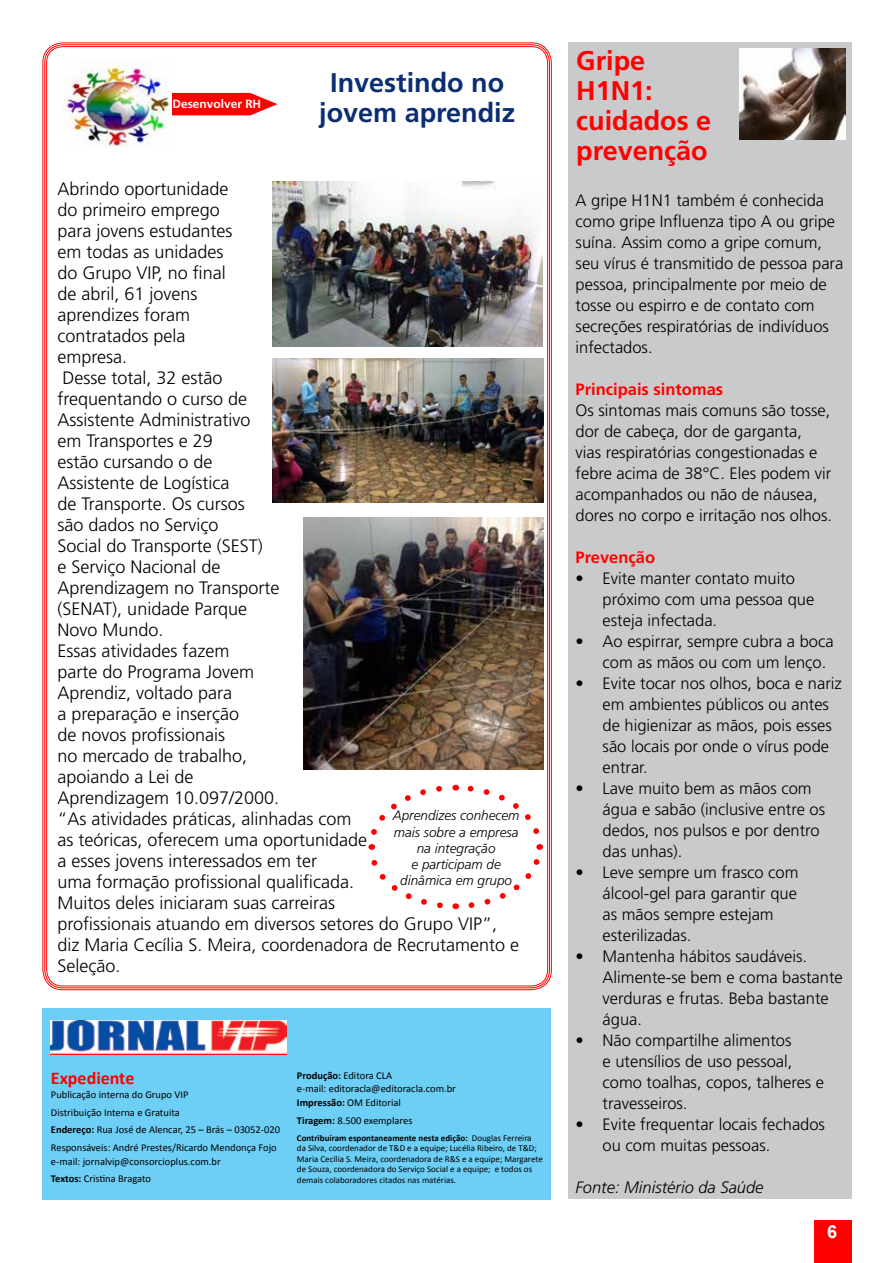
<style>
.page{position:relative;width:893px;height:1263px;background:#fff}
.page>*{position:absolute;margin:0;border:0;box-sizing:border-box;transform-origin:0 0}
.t1{font:700 27px/30px "Frutiger";color:#f00}
.t2{font:700 27px/30px "Frutiger";color:#0b2d72;text-align:center}
.t3{font:300 18px/21px "Frutiger";color:#000}
.t4{font:700 18px "Calibri";color:#f00}
.t5{font:700 18px "Arial";color:#fff}
.t6{font:300 16.5px/21px "Frutiger";color:#000}
.t7{font:700 16.5px "Frutiger";color:#f00}
.t8{font:italic 300 16.5px "Frutiger";color:#000}
.t9{font:italic 300 13.5px/16.2px "Frutiger";color:#000;text-align:center}
.t10{font:700 12px "Frutiger";color:#fff}
.t11{font:10.5px/17.7px "Calibri";color:#000}
.t12{font:9px/10.5px "Calibri";color:#000}
.s1{font-weight:700}
</style>
<div class="page">
<div style="left:815px;top:1220px;width:37px;height:43px;background:#f00"></div>
<div style="left:568px;top:43px;width:284px;height:1156px;background:#c9cacb"></div>
<img style="left:739px;top:49px;width:107px;height:91px">
<svg style="left:44px;top:44px;width:506px;height:944px"></svg>
<svg style="left:171px;top:93px;width:106px;height:22px;background:#fe2121"></svg>
<img style="left:63px;top:61px;width:108px;height:88px">
<div style="left:43px;top:1008px;width:508px;height:191px;background:#6dcff6"></div>
<img style="left:51px;top:1020px;width:235px;height:35px">
<img style="left:273px;top:182px;width:269px;height:165px">
<img style="left:273px;top:359px;width:271px;height:144px">
<svg style="left:365px;top:782px;width:180px;height:130px"></svg>
<p class="t10" style="left:172px;top:97px;width:90px">Desenvolver RH</p>
<h1 class="t2" style="left:319px;top:68px;width:198px">Investindo no jovem aprendiz</h1>
<p class="t3" style="left:58px;top:179px;width:463px">Abrindo oportunidade<br>do primeiro emprego<br>para jovens estudantes<br>em todas as unidades<br>do Grupo VIP, no final<br>de abril, 61 jovens<br>aprendizes foram<br>contratados pela<br>empresa.<br>Desse total, 32 estão<br>frequentando o curso de<br>Assistente Administrativo<br>em Transportes e 29<br>estão cursando o de<br>Assistente de Logística<br>de Transporte. Os cursos<br>são dados no Serviço<br>Social do Transporte (SEST)<br>e Serviço Nacional de<br>Aprendizagem no Transporte<br>(SENAT), unidade Parque<br>Novo Mundo.<br>Essas atividades fazem<br>parte do Programa Jovem<br>Aprendiz, voltado para<br>a preparação e inserção<br>de novos profissionais<br>no mercado de trabalho,<br>apoiando a Lei de<br>Aprendizagem 10.097/2000.<br>“As atividades práticas, alinhadas com<br>as teóricas, oferecem uma oportunidade<br>a esses jovens interessados em ter<br>uma formação profissional qualificada.<br>Muitos deles iniciaram suas carreiras<br>profissionais atuando em diversos setores do Grupo VIP”, diz Maria Cecília S. Meira, coordenadora de Recrutamento e<br>Seleção.</p>
<p class="t9" style="left:393px;top:808px;width:128px">Aprendizes conhecem mais sobre a empresa na integração<br>e participam de dinâmica em grupo</p>
<p class="t4" style="left:51px;top:1067px;width:85px">Expediente</p>
<p class="t11" style="left:51px;top:1085px;width:231px">Publicação interna do Grupo VIP<br>Distribuição Interna e Gratuita<br><span class="s1">Endereço:</span> Rua José de Alencar, 25 – Brás – 03052-020<br>Responsáveis: André Prestes/Ricardo Mendonça Fojo</p>
<p class="t11" style="left:51px;top:1152px;width:171px">e-mail: jornalvip@consorcioplus.com.br<br><span class="s1">Textos:</span> Cristina Bragato</p>
<p class="t11" style="left:297px;top:1068px;width:160px;line-height:13.5px"><span class="s1">Produção:</span> Editora CLA<br>e-mail: editoracla@editoracla.com.br</p>
<p class="t11" style="left:297px;top:1094px;width:117px"><span class="s1">Impressão:</span> OM Editorial<br><span class="s1">Tiragem:</span> 8.500 exemplares</p>
<p class="t12" style="left:297px;top:1132px;width:247px"><span class="s1">Contribuíram espontaneamente nesta edição:</span> Douglas Ferreira da Silva, coordenador de T&amp;D e a equipe; Lucélia Ribeiro, de T&amp;D; Maria Cecília S. Meira, coordenadora de R&amp;S e a equipe; Margarete de Souza, coordenadora do Serviço Social e a equipe; e todos os demais colaboradores citados nas matérias.</p>
<h1 class="t1" style="left:576px;top:46px;width:136px">Gripe<br>H1N1: cuidados e prevenção</h1>
<p class="t6" style="left:576px;top:190px;width:269px">A gripe H1N1 também é conhecida como gripe Influenza tipo A ou gripe suína. Assim como a gripe comum, seu vírus é transmitido de pessoa para pessoa, principalmente por meio de tosse ou espirro e de contato com secreções respiratórias de indivíduos infectados.</p>
<p class="t7" style="left:576px;top:380px;width:149px">Principais sintomas</p>
<p class="t6" style="left:576px;top:400px;width:258px">Os sintomas mais comuns são tosse, dor de cabeça, dor de garganta,<br>vias respiratórias congestionadas e febre acima de 38°C. Eles podem vir acompanhados ou não de náusea, dores no corpo e irritação nos olhos.</p>
<p class="t7" style="left:576px;top:548px;width:81px">Prevenção</p>
<p class="t6" style="left:603px;top:568px;width:213px;text-indent:-27px">• Evite manter contato muito próximo com uma pessoa que esteja infectada.</p>
<p class="t6" style="left:603px;top:631px;width:233px;text-indent:-27px">• Ao espirrar, sempre cubra a boca com as mãos ou com um lenço.</p>
<p class="t6" style="left:603px;top:673px;width:241px;text-indent:-27px">• Evite tocar nos olhos, boca e nariz em ambientes públicos ou antes de higienizar as mãos, pois esses são locais por onde o vírus pode entrar.</p>
<p class="t6" style="left:603px;top:778px;width:224px;text-indent:-27px">• Lave muito bem as mãos com água e sabão (inclusive entre os dedos, nos pulsos e por dentro das unhas).</p>
<p class="t6" style="left:603px;top:862px;width:197px;text-indent:-27px">• Leve sempre um frasco com álcool-gel para garantir que as mãos sempre estejam esterilizadas.</p>
<p class="t6" style="left:603px;top:946px;width:242px;text-indent:-27px">• Mantenha hábitos saudáveis.<br>Alimente-se bem e coma bastante verduras e frutas. Beba bastante água.</p>
<p class="t6" style="left:603px;top:1030px;width:223px;text-indent:-27px">• Não compartilhe alimentos<br>e utensílios de uso pessoal, como toalhas, copos, talheres e travesseiros.</p>
<p class="t6" style="left:603px;top:1114px;width:224px;text-indent:-27px">• Evite frequentar locais fechados ou com muitas pessoas.</p>
<p class="t8" style="left:576px;top:1178px;width:189px">Fonte: Ministério da Saúde</p>
<p class="t5" style="left:827px;top:1220px;width:12px">6</p>
</div>
